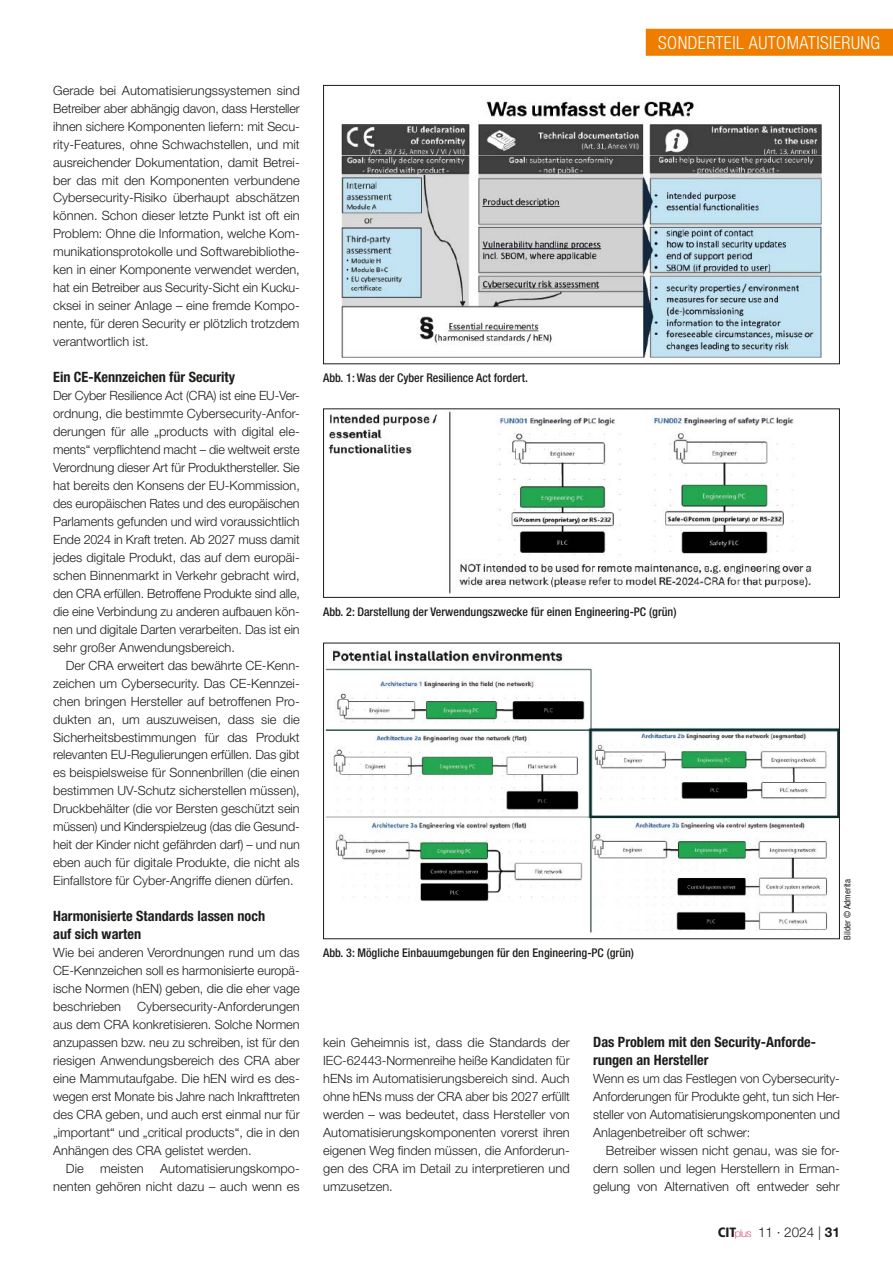
<style>
.page{position:relative;width:893px;height:1263px;background:#fff}
.page>*{position:absolute;margin:0;border:0;box-sizing:border-box;transform-origin:0 0}
.t1{font:300 condensed 18px "Helvetica Neue LT Std";letter-spacing:.025em;color:#fff}
.t2{font:700 condensed 14.25px/18px "Helvetica Neue LT Std";color:#1d1d1b}
.t3{font:300 13.5px "Helvetica Neue LT Std";color:#1d1d1b}
.t4{font:300 12.75px/18px "Helvetica Neue LT Std";color:#1d1d1b;text-align:justify}
.t5{font:500 condensed 12px "Helvetica Neue LT Std";color:#1d1d1b}
.t6{font:condensed 9px "Helvetica Neue LT Std";color:#1d1d1b}
.s1{font-family:"Frutiger LT Std";font-weight:900;font-stretch:condensed}
.s2{font-weight:100;font-size:10.65px;color:#d4103e}
.s3{font-weight:700}
</style>
<div class="page">
<img style="left:341px;top:101px;width:481px;height:256px">
<div style="left:323px;top:85px;width:517px;height:279px;border:1px solid #1d1d1b"></div>
<img style="left:328px;top:411px;width:484px;height:183px">
<div style="left:323px;top:408px;width:517px;height:190px;border:1px solid #1d1d1b"></div>
<img style="left:325px;top:649px;width:513px;height:284px">
<div style="left:323px;top:643px;width:517px;height:296px;border:1px solid #1d1d1b"></div>
<div style="left:646px;top:29px;width:247px;height:27px;background:#ef7d00"></div>
<p class="t4" style="left:53px;top:81px;width:248px">Gerade bei Automatisierungssystemen sind Betreiber aber abhängig davon, dass Hersteller ihnen sichere Komponenten liefern: mit Secu&shy;rity-Features, ohne Schwachstellen, und mit ausreichender Dokumentation, damit Betrei&shy;ber das mit den Komponenten verbundene Cybersecurity-Risiko überhaupt abschätzen können. Schon dieser letzte Punkt ist oft ein Problem: Ohne die Information, welche Kom&shy;munikationsprotokolle und Softwarebibliothe&shy;ken in einer Komponente verwendet werden, hat ein Betreiber aus Security-Sicht ein Kucku&shy;cksei in seiner Anlage – eine fremde Kompo&shy;nente, für deren Security er plötzlich trotzdem verantwortlich ist.</p>
<p class="t2" style="left:53px;top:368px;width:183px">Ein CE-Kennzeichen für Security</p>
<p class="t4" style="left:53px;top:386px;width:248px">Der Cyber Resilience Act (CRA) ist eine EU-Ver&shy;ordnung, die bestimmte Cybersecurity-Anfor&shy;derungen für alle „products with digital ele&shy;ments“ verpflichtend macht – die weltweit erste Verordnung dieser Art für Produkthersteller. Sie hat bereits den Konsens der EU-Kommission, des europäischen Rates und des europäischen Parlaments gefunden und wird voraussichtlich Ende 2024 in Kraft treten. Ab 2027 muss damit jedes digitale Produkt, das auf dem europäi&shy;schen Binnenmarkt in Verkehr gebracht wird, den CRA erfüllen. Betroffene Produkte sind alle, die eine Verbindung zu anderen aufbauen kön&shy;nen und digitale Darten verarbeiten. Das ist ein sehr großer Anwendungsbereich.</p>
<p class="t4" style="left:53px;top:656px;width:248px;text-indent:13px">Der CRA erweitert das bewährte CE-Kenn&shy;zeichen um Cybersecurity. Das CE-Kennzei&shy;chen bringen Hersteller auf betroffenen Pro&shy;dukten an, um auszuweisen, dass sie die Sicherheitsbestimmungen für das Produkt relevanten EU-Regulierungen erfüllen. Das gibt es beispielsweise für Sonnenbrillen (die einen bestimmen UV-Schutz sicherstellen müssen), Druckbehälter (die vor Bersten geschützt sein müssen) und Kinderspielzeug (das die Gesund&shy;heit der Kinder nicht gefährden darf) – und nun eben auch für digitale Produkte, die nicht als Einfallstore für Cyber-Angriffe dienen dürfen.</p>
<p class="t2" style="left:53px;top:907px;width:213px">Harmonisierte Standards lassen noch auf sich warten</p>
<p class="t4" style="left:53px;top:943px;width:248px">Wie bei anderen Verordnungen rund um das CE-Kennzeichen soll es harmonisierte europä&shy;ische Normen (hEN) geben, die die eher vage beschrieben</p>
<p class="t4" style="left:137px;top:997px;width:164px">Cybersecurity-Anforderungen</p>
<p class="t4" style="left:53px;top:1015px;width:248px">aus dem CRA konkretisieren. Solche Normen</p>
<p class="t4" style="left:53px;top:1033px;width:248px">anzupassen bzw. neu zu schreiben, ist für den</p>
<p class="t4" style="left:53px;top:1051px;width:248px">riesigen Anwendungsbereich des CRA aber</p>
<p class="t4" style="left:53px;top:1069px;width:248px">eine Mammutaufgabe. Die hEN wird es des-</p>
<p class="t4" style="left:53px;top:1087px;width:248px">wegen erst Monate bis Jahre nach Inkrafttreten</p>
<p class="t4" style="left:53px;top:1105px;width:248px">des CRA geben, und auch erst einmal nur für</p>
<p class="t4" style="left:53px;top:1123px;width:248px">„important“ und „critical products“, die in den</p>
<p class="t4" style="left:53px;top:1141px;width:200px">Anhängen des CRA gelistet werden.</p>
<p class="t4" style="left:66px;top:1159px;width:19px">Die</p>
<p class="t4" style="left:100px;top:1159px;width:45px">meisten</p>
<p class="t4" style="left:53px;top:1159px;width:248px;text-align:right">Automatisierungskompo-<br>nenten gehören nicht dazu – auch wenn es</p>
<p class="t5" style="left:323px;top:371px;width:206px">Abb. 1: Was der Cyber Resilience Act fordert.</p>
<h1 class="t1" style="left:658px;top:32px;width:224px">SONDERTEIL AUTOMATISIERUNG</h1>
<p class="t5" style="left:323px;top:604px;width:355px">Abb. 2: Darstellung der Verwendungszwecke für einen Engineering-PC (grün)</p>
<p class="t5" style="left:323px;top:946px;width:312px">Abb. 3: Mögliche Einbauumgebungen für den Engineering-PC (grün)</p>
<p class="t6" style="left:842px;top:939px;width:62px;rotate:-90deg">Bilder © Admerita</p>
<p class="t4" style="left:323px;top:1033px;width:248px">kein Geheimnis ist, dass die Standards der IEC-62443-Normenreihe heiße Kandidaten für hENs im Automatisierungsbereich sind. Auch ohne hENs muss der CRA aber bis 2027 erfüllt werden – was bedeutet, dass Hersteller von Automatisierungskomponenten vorerst ihren eigenen Weg finden müssen, die Anforderun&shy;gen des CRA im Detail zu interpretieren und umzusetzen.</p>
<p class="t2" style="left:593px;top:1033px;width:224px">Das Problem mit den Security-Anforde&shy;rungen an Hersteller</p>
<p class="t4" style="left:593px;top:1069px;width:248px">Wenn es um das Festlegen von Cybersecurity-Anforderungen für Produkte geht, tun sich Her&shy;steller von Automatisierungskomponenten und Anlagenbetreiber oft schwer:</p>
<p class="t4" style="left:593px;top:1141px;width:248px;text-indent:13px">Betreiber wissen nicht genau, was sie for&shy;dern sollen und legen Herstellern in Erman&shy;gelung von Alternativen oft entweder sehr</p>
<p class="t3" style="left:718px;top:1224px;width:124px"><span class="s1">CIT</span><span class="s2">plus</span> 11 · 2024 | <span class="s3">31</span></p>
</div>
